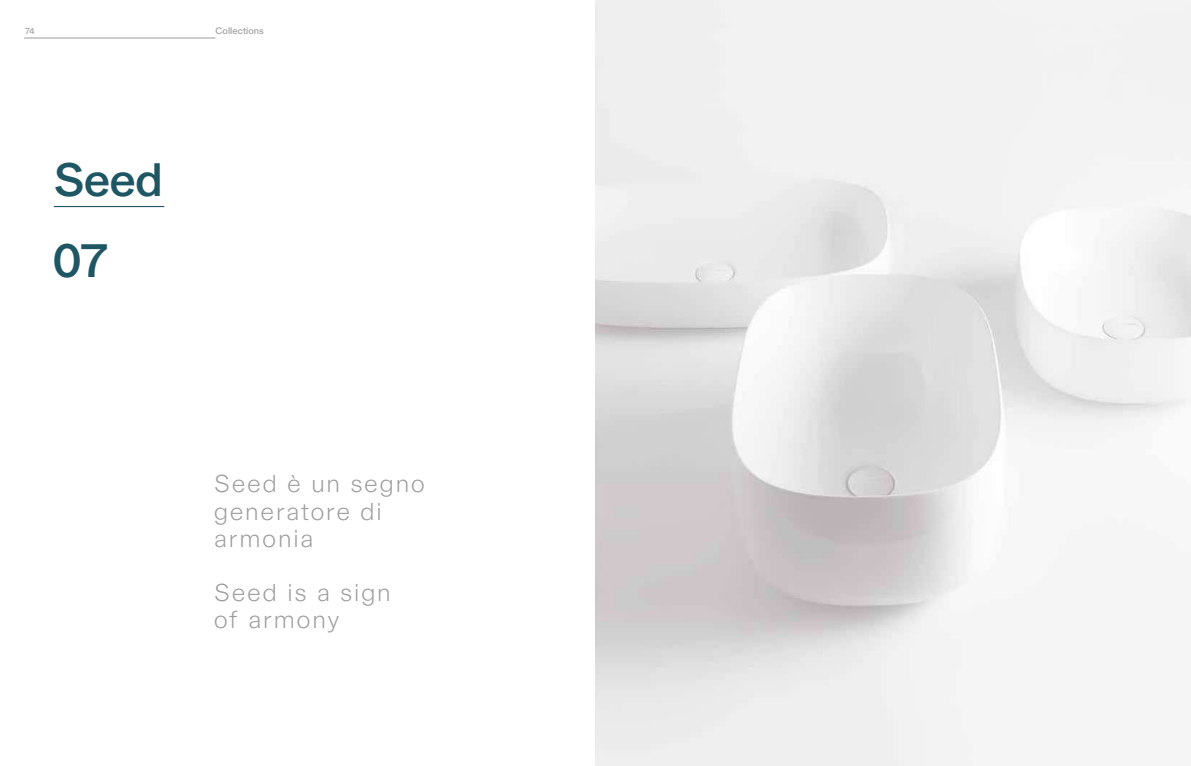
<style>
.page{position:relative;width:1191px;height:766px;background:#fff}
.page>*{position:absolute;margin:0;border:0;box-sizing:border-box;transform-origin:0 0}
.t1{font:500 44.8px "Alpha";letter-spacing:-.01em;color:#1e5763}
.t2{font:300 23.4px/27.1px "Alpha";letter-spacing:.085em;color:#9d9d9c}
.t3{font:9px "Alpha";letter-spacing:.005em;color:#9d9d9c}
.t4{font:8px "Alpha";color:#9d9d9c}
</style>
<div class="page">
<hr style="left:54px;top:206px;width:110px;height:1px;background:#1e5763">
<hr style="left:24px;top:38px;width:191px;height:1px;background:#9d9d9c">
<p class="t4" style="left:25px;top:25px;width:11px">74</p>
<p class="t3" style="left:215px;top:24px;width:50px">Collections</p>
<h1 class="t1" style="left:54px;top:144px;width:111px">Seed</h1>
<h1 class="t1" style="left:52px;top:225px;width:58px">07</h1>
<p class="t2" style="left:214px;top:468px;width:212px">Seed è un segno generatore di armonia</p>
<p class="t2" style="left:214px;top:576px;width:178px">Seed is a sign of armony</p>
</div>
